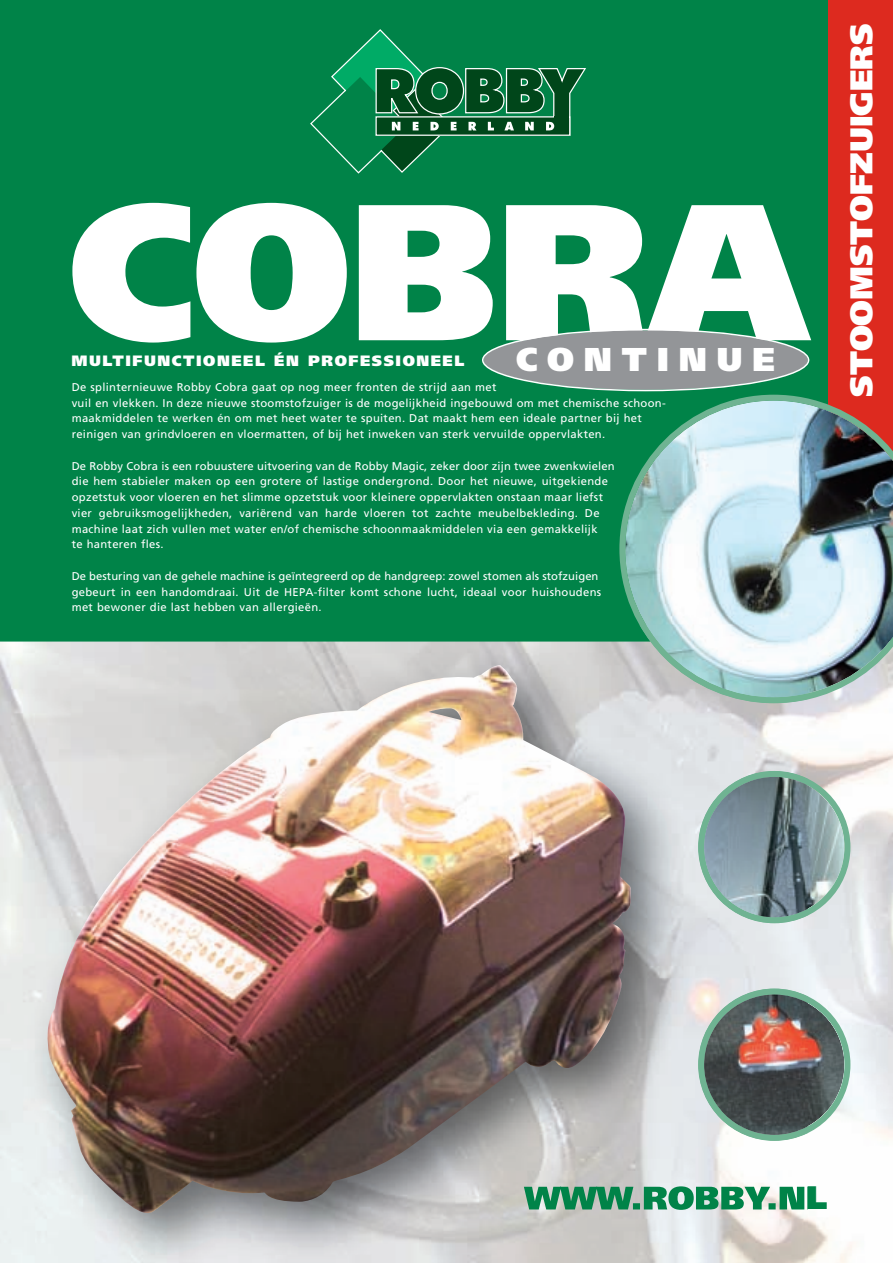
<style>
.page{position:relative;width:893px;height:1263px;background:#fff}
.page>*{position:absolute;margin:0;border:0;box-sizing:border-box;transform-origin:0 0}
.t1{font:900 193.5px "Frutiger";letter-spacing:-.005em;color:#fff}
.t2{font:900 33px "Frutiger";letter-spacing:.295em;color:#fff}
.t3{font:900 31.5px "Frutiger";color:#fff}
.t4{font:900 15px "Frutiger";letter-spacing:.105em;color:#fff}
.t5{font:11.25px/15.8px "Frutiger";letter-spacing:.03em;color:#fff}
</style>
<div class="page">
<div style="left:0;top:0;width:893px;height:647px;background:#008348"></div>
<img style="left:808px;top:703px;width:85px;height:560px">
<div style="left:828px;top:0;width:65px;height:482px;background:#dd2a1f"></div>
<svg style="left:808px;top:771px;width:42px;height:152px;background:#aec2be"></svg>
<svg style="left:808px;top:988px;width:42px;height:153px"></svg>
<svg style="left:310px;top:29px;width:276px;height:145px"></svg>
<img style="left:619px;top:395px;width:274px;height:308px">
<svg style="left:482px;top:329px;width:327px;height:62px"></svg>
<img style="left:0;top:624px;width:639px;height:18px">
<img style="left:0;top:642px;width:808px;height:621px">
<img style="left:632px;top:1186px;width:176px;height:24px">
<img style="left:698px;top:771px;width:110px;height:152px">
<img style="left:704px;top:777px;width:104px;height:140px">
<img style="left:698px;top:988px;width:110px;height:153px">
<img style="left:704px;top:994px;width:104px;height:141px">
<img style="left:639px;top:624px;width:169px;height:79px">
<img style="left:646px;top:624px;width:162px;height:73px">
<img style="left:46px;top:664px;width:586px;height:550px">
<h1 class="t1" style="left:69px;top:195px;width:741px">COBRA</h1>
<h3 class="t4" style="left:71px;top:355px;width:394px">MULTIFUNCTIONEEL ÉN PROFESSIONEEL</h3>
<h2 class="t2" style="left:516px;top:346px;width:261px">CONTINUE</h2>
<p class="t5" style="left:72px;top:380px;width:596px">De splinternieuwe Robby Cobra gaat op nog meer fronten de strijd aan met<br>vuil en vlekken. In deze nieuwe stoomstofzuiger is de mogelijkheid ingebouwd om met chemische schoon&shy;maakmiddelen te werken én om met heet water te spuiten. Dat maakt hem een ideale partner bij het reinigen van grindvloeren en vloermatten, of bij het inweken van sterk vervuilde oppervlakten.</p>
<p class="t5" style="left:72px;top:459px;width:545px">De Robby Cobra is een robuustere uitvoering van de Robby Magic, zeker door zijn twee zwenkwielen die hem stabieler maken op een grotere of lastige ondergrond. Door het nieuwe, uitgekiende opzetstuk voor vloeren en het slimme opzetstuk voor kleinere oppervlakten onstaan maar liefst vier gebruiksmogelijkheden, variërend van harde vloeren tot zachte meubelbekleding. De machine laat zich vullen met water en/of chemische schoonmaakmiddelen via een gemakkelijk<br>te hanteren fles.</p>
<p class="t5" style="left:72px;top:569px;width:531px">De besturing van de gehele machine is geïntegreerd op de handgreep: zowel stomen als stofzuigen gebeurt in een handomdraai. Uit de HEPA-filter komt schone lucht, ideaal voor huishoudens met bewoner die last hebben van allergieën.</p>
<h3 class="t3" style="left:849px;top:397px;width:375px;rotate:-90deg">STOOMSTOFZUIGERS</h3>
</div>
